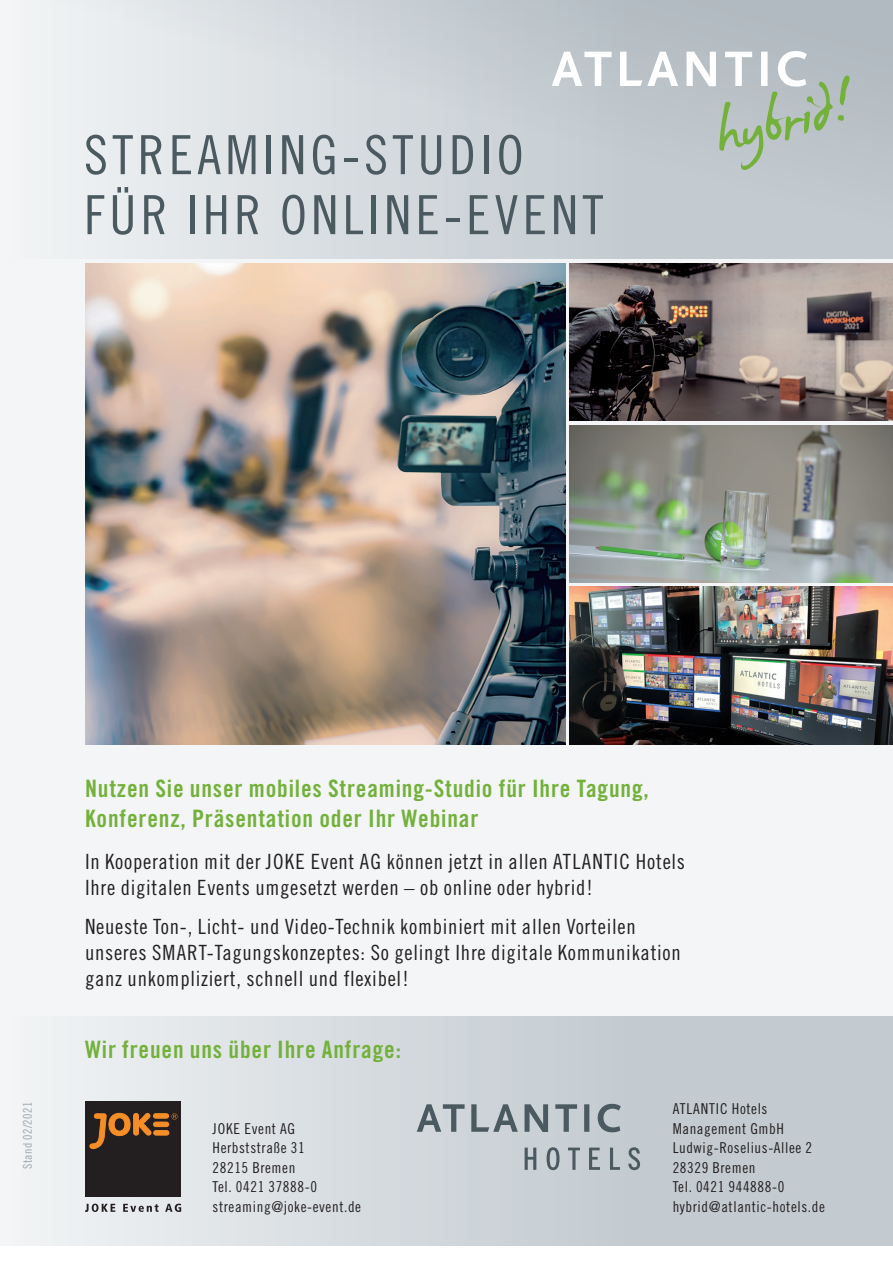
<style>
.page{position:relative;width:893px;height:1263px;background:#fff}
.page>*{position:absolute;margin:0;border:0;box-sizing:border-box;transform-origin:0 0}
.t1{font:54px "Trade Gothic Cond Eighteen";letter-spacing:.08em;color:#4b5961}
.t2{font:24px/30px "Trade Gothic Bold Cond Twenty";letter-spacing:.035em;color:#73b13b}
.t3{font:21px/26.2px "Trade Gothic Cond Eighteen";letter-spacing:.035em;color:#231f20}
.t4{font:15px/19.5px "Trade Gothic Cond Eighteen";letter-spacing:.04em;color:#231f20}
.t5{font:12px "Trade Gothic Cond Eighteen";letter-spacing:.035em;color:#9aa6ae}
</style>
<div class="page">
<div style="left:0;top:0;width:893px;height:1246px;background:linear-gradient(to right,#eef1f2,#bac2c8)"></div>
<svg style="left:19px;top:0;width:874px;height:238px;background:#d2d8dc"></svg>
<div style="left:0;top:259px;width:893px;height:757px;background:#f3f5f6"></div>
<svg style="left:417px;top:1104px;width:204px;height:28px;background:#9da6ac"></svg>
<svg style="left:547px;top:1147px;width:12px;height:23px"></svg>
<svg style="left:525px;top:1147px;width:11px;height:23px"></svg>
<svg style="left:589px;top:1147px;width:11px;height:23px"></svg>
<svg style="left:610px;top:1147px;width:10px;height:23px"></svg>
<svg style="left:568px;top:1147px;width:12px;height:23px"></svg>
<svg style="left:628px;top:1147px;width:12px;height:23px"></svg>
<div style="left:85px;top:1101px;width:96px;height:96px;background:#231f20"></div>
<svg style="left:85px;top:1203px;width:30px;height:9px"></svg>
<svg style="left:123px;top:1204px;width:36px;height:8px"></svg>
<svg style="left:165px;top:1203px;width:16px;height:9px"></svg>
<div style="left:153px;top:1114px;width:16px;height:4px;border:1px solid #f68e28;border-radius:2px"></div>
<div style="left:154px;top:1122px;width:15px;height:4px;border:1px solid #f68e28;border-radius:2px"></div>
<div style="left:154px;top:1130px;width:15px;height:5px;background:#f68e28;border-radius:2px"></div>
<div style="left:154px;top:1130px;width:15px;height:5px;border:1px solid #f68e28;border-radius:2px"></div>
<svg style="left:172px;top:1113px;width:6px;height:6px"></svg>
<svg style="left:90px;top:1113px;width:61px;height:37px"></svg>
<img style="left:85px;top:264px;width:481px;height:480px">
<img style="left:570px;top:264px;width:323px;height:157px">
<img style="left:570px;top:425px;width:323px;height:158px">
<img style="left:570px;top:587px;width:323px;height:157px">
<svg style="left:552px;top:51px;width:298px;height:119px;background:#bfc9c7"></svg>
<h1 class="t1" style="left:84px;top:123px;width:58px">Streaming</h1>
<h1 class="t1" style="left:342px;top:123px;width:183px">-STUDIO</h1>
<h1 class="t1" style="left:84px;top:183px;width:253px">für Ihr Online</h1>
<h1 class="t1" style="left:444px;top:183px;width:79px">-Event</h1>
<p class="t5" style="left:20px;top:1169px;width:69px;rotate:-90deg">Stand 02/2021</p>
<p class="t2" style="left:85px;top:773px;width:565px">Nutzen Sie unser mobiles Streaming-Studio für Ihre Tagung,<br>Konferenz, Präsentation oder Ihr Webinar</p>
<p class="t3" style="left:85px;top:848px;width:602px">In Kooperation mit der JOKE Event AG können jetzt in allen ATLANTIC Hotels<br>Ihre digitalen Events umgesetzt werden – ob online oder hybrid!</p>
<p class="t3" style="left:85px;top:913px;width:597px">Neueste Ton-, Licht- und Video-Technik kombiniert mit allen Vorteilen unseres SMART-Tagungskonzeptes: So gelingt Ihre digitale Kommunikation ganz unkompliziert, schnell und flexibel!</p>
<p class="t2" style="left:85px;top:1034px;width:318px">Wir freuen uns über Ihre Anfrage:</p>
<p class="t4" style="left:213px;top:1119px;width:150px">JOKE Event AG<br>Herbststraße 31<br>28215 Bremen<br>Tel. 0421 37888-0 streaming@joke-event.de</p>
<p class="t4" style="left:673px;top:1099px;width:154px">ATLANTIC Hotels<br>Management GmbH<br>Ludwig-Roselius-Allee 2<br>28329 Bremen<br>Tel. 0421 944888-0 hybrid@atlantic-hotels.de</p>
</div>
